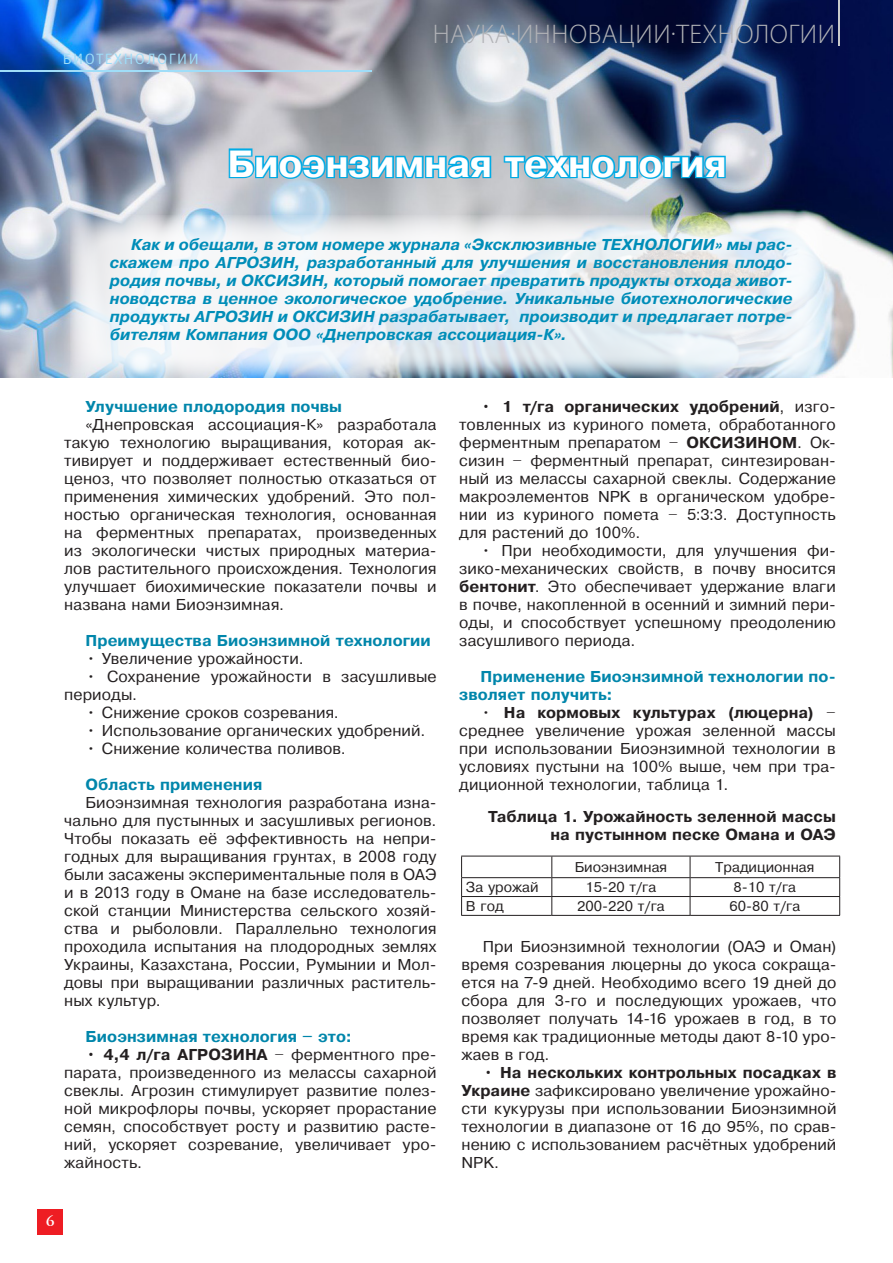
<style>
.page{position:relative;width:893px;height:1263px;background:#fff}
.page>*{position:absolute;margin:0;border:0;box-sizing:border-box;transform-origin:0 0}
.Текст_статьи{font:700 36px "Ukrainian Pragmatica";letter-spacing:-.005em;color:#fff}
.t1{font:300 27px "Myriad Pro";letter-spacing:.02em;color:#b2b3b7}
.Текст_статьи-2{font:15px/18px "Ukrainian Pragmatica";letter-spacing:.005em;color:#231f20;text-align:justify}
.Текст_статьи-3{font:italic 700 15px/18px "Ukrainian Pragmatica";letter-spacing:.005em;color:#008db8;text-align:justify}
.Текст_статьи-4{font:700 15px/18px "Ukrainian Pragmatica";letter-spacing:.005em;color:#0086ab}
.Текст_статьи-5{font:700 15px/18px "Ukrainian Pragmatica";letter-spacing:.005em;color:#231f20;text-align:right}
.t2{font:15px "Meta Pro";letter-spacing:.1em;color:#9fddf8}
.t3{font:700 15px "Ukrainian Lazurski";color:#fff}
.t4{font:13.5px "Ukrainian Pragmatica";color:#231f20}
.s1{font-weight:700}
</style>
<div class="page">
<img style="left:0;top:0;width:893px;height:377px">
<hr style="left:461px;top:856px;width:91px;height:1px;background:#231f20">
<hr style="left:552px;top:856px;width:138px;height:1px;background:#231f20">
<hr style="left:690px;top:856px;width:150px;height:1px;background:#231f20">
<hr style="left:461px;top:877px;width:91px;height:1px;background:#231f20">
<hr style="left:552px;top:877px;width:138px;height:1px;background:#231f20">
<hr style="left:690px;top:877px;width:150px;height:1px;background:#231f20">
<hr style="left:461px;top:896px;width:91px;height:1px;background:#231f20">
<hr style="left:552px;top:896px;width:138px;height:1px;background:#231f20">
<hr style="left:690px;top:896px;width:150px;height:1px;background:#231f20">
<hr style="left:461px;top:915px;width:91px;height:1px;background:#231f20">
<hr style="left:552px;top:915px;width:138px;height:1px;background:#231f20">
<hr style="left:690px;top:915px;width:150px;height:1px;background:#231f20">
<svg style="left:461px;top:856px;width:1px;height:59px"></svg>
<svg style="left:551px;top:856px;width:1px;height:59px"></svg>
<svg style="left:690px;top:856px;width:1px;height:59px"></svg>
<svg style="left:839px;top:856px;width:1px;height:59px"></svg>
<svg style="left:70px;top:215px;width:755px;height:163px;fill:#eff3f6"></svg>
<div style="left:37px;top:1209px;width:26px;height:26px;background:#ee1d23"></div>
<hr style="left:0;top:70px;width:372px;height:2px;background:#9fddf8">
<hr style="left:839px;top:0;width:1px;height:46px;background:#c7c8ca">
<svg style="left:227px;top:147px;width:266px;height:40px;background:#70b4ce"></svg>
<svg style="left:502px;top:153px;width:225px;height:225px;background:#c2d5dd"></svg>
<p class="t2" style="left:63px;top:49px;width:138px">БИОТЕХНОЛОГИИ</p>
<h2 class="t1" style="left:433px;top:17px;width:404px">НАУКА·ИННОВАЦИИ·ТЕХНОЛОГИИ</h2>
<p class="Текст_статьи" style="left:227px;top:143px;width:501px">Биоэнзимная технология</p>
<p class="Текст_статьи-3" style="left:110px;top:236px;width:684px;text-indent:21px">Как и обещали, в этом номере журнала «Эксклюзивные ТЕХНОЛОГИИ» мы рас&shy;скажем про АГРОЗИН, разработанный для улучшения и восстановления плодо&shy;родия почвы, и ОКСИЗИН, который помогает превратить продукты отхода живот&shy;новодства в ценное экологическое удобрение. Уникальные биотехнологические продукты АГРОЗИН и ОКСИЗИН разрабатывает, производит и предлагает потре&shy;бителям Компания ООО «Днепровская ассоциация-К».</p>
<p class="Текст_статьи-4" style="left:86px;top:398px;width:258px">Улучшение плодородия почвы</p>
<p class="Текст_статьи-2" style="left:64px;top:416px;width:374px;text-indent:21px">«Днепровская ассоциация-К» разработала такую технологию выращивания, которая ак&shy;тивирует и поддерживает естественный био&shy;ценоз, что позволяет полностью отказаться от применения химических удобрений. Это пол&shy;ностью органическая технология, основанная на ферментных препаратах, произведенных из экологически чистых природных материа&shy;лов растительного происхождения. Технология улучшает биохимические показатели почвы и названа нами Биоэнзимная.</p>
<p class="Текст_статьи-4" style="left:86px;top:632px;width:347px">Преимущества Биоэнзимной технологии</p>
<p class="Текст_статьи-2" style="left:86px;top:650px;width:220px">• Увеличение урожайности.</p>
<p class="Текст_статьи-2" style="left:64px;top:668px;width:374px;text-indent:21px">• Сохранение урожайности в засушливые периоды.</p>
<p class="Текст_статьи-2" style="left:86px;top:704px;width:255px">• Снижение сроков созревания.</p>
<p class="Текст_статьи-2" style="left:86px;top:722px;width:341px">• Использование органических удобрений.</p>
<p class="Текст_статьи-2" style="left:86px;top:740px;width:262px">• Снижение количества поливов.</p>
<p class="Текст_статьи-4" style="left:86px;top:776px;width:178px">Область применения</p>
<p class="Текст_статьи-2" style="left:64px;top:794px;width:374px;text-indent:21px">Биоэнзимная технология разработана изна&shy;чально для пустынных и засушливых регионов.<br>Чтобы показать её эффективность на непри&shy;годных для выращивания грунтах, в 2008 году были засажены экспериментальные поля в ОАЭ и в 2013 году в Омане на базе исследователь&shy;ской станции Министерства сельского хозяй&shy;ства и рыболовли. Параллельно технология проходила испытания на плодородных землях Украины, Казахстана, России, Румынии и Мол&shy;довы при выращивании различных раститель&shy;ных культур.</p>
<p class="Текст_статьи-4" style="left:86px;top:1028px;width:268px">Биоэнзимная технология – это:</p>
<p class="Текст_статьи-2" style="left:64px;top:1046px;width:374px;text-indent:21px"><span class="s1">• 4,4 л/га АГРОЗИНА</span> – ферментного пре&shy;парата, произведенного из мелассы сахарной свеклы. Агрозин стимулирует развитие полез&shy;ной микрофлоры почвы, ускоряет прорастание семян, способствует росту и развитию расте&shy;ний, ускоряет созревание, увеличивает уро&shy;жайность.</p>
<p class="t3" style="left:46px;top:1213px;width:9px">6</p>
<p class="Текст_статьи-2" style="left:459px;top:398px;width:378px;text-indent:21px"><span class="s1">• 1 т/га органических удобрений</span>, изго&shy;товленных из куриного помета, обработанного ферментным препаратом – <span class="s1">ОКСИЗИНОМ</span>. Ок&shy;сизин – ферментный препарат, синтезирован&shy;ный из мелассы сахарной свеклы. Содержание макроэлементов NPK в органическом удобре&shy;нии из куриного помета – 5:3:3. Доступность для растений до 100%.</p>
<p class="Текст_статьи-2" style="left:459px;top:542px;width:378px;text-indent:21px">• При необходимости, для улучшения фи&shy;зико-механических свойств, в почву вносится <span class="s1">бентонит</span>. Это обеспечивает удержание влаги в почве, накопленной в осенний и зимний пери&shy;оды, и способствует успешному преодолению засушливого периода.</p>
<p class="Текст_статьи-4" style="left:459px;top:668px;width:378px;text-indent:21px">Применение Биоэнзимной технологии по&shy;зволяет получить:</p>
<p class="Текст_статьи-2" style="left:459px;top:704px;width:378px;text-indent:21px">• <span class="s1">На кормовых культурах (люцерна)</span> – среднее увеличение урожая зеленной массы при использовании Биоэнзимной технологии в условиях пустыни на 100% выше, чем при тра&shy;диционной технологии, таблица 1.</p>
<p class="Текст_статьи-5" style="left:488px;top:807px;width:349px">Таблица 1. Урожайность зеленной массы на пустынном песке Омана и ОАЭ</p>
<p class="t4" style="left:575px;top:860px;width:94px">Биоэнзимная</p>
<p class="t4" style="left:715px;top:860px;width:101px">Традиционная</p>
<p class="t4" style="left:466px;top:880px;width:74px">За урожай</p>
<p class="t4" style="left:585px;top:880px;width:72px">15-20 т/га</p>
<p class="t4" style="left:734px;top:880px;width:64px">8-10 т/га</p>
<p class="t4" style="left:466px;top:899px;width:39px">В год</p>
<p class="t4" style="left:577px;top:899px;width:89px">200-220 т/га</p>
<p class="t4" style="left:729px;top:899px;width:72px">60-80 т/га</p>
<p class="Текст_статьи-2" style="left:461px;top:938px;width:376px;text-indent:21px">При Биоэнзимной технологии (ОАЭ и Оман) время созревания люцерны до укоса сокраща&shy;ется на 7-9 дней. Необходимо всего 19 дней до сбора для 3-го и последующих урожаев, что позволяет получать 14-16 урожаев в год, в то время как традиционные методы дают 8-10 уро&shy;жаев в год.</p>
<p class="Текст_статьи-2" style="left:461px;top:1064px;width:376px;text-indent:21px"><span class="s1">• На нескольких контрольных посадках в Украине</span> зафиксировано увеличение урожайно&shy;сти кукурузы при использовании Биоэнзимной технологии в диапазоне от 16 до 95%, по срав&shy;нению с использованием расчётных удобрений NPK.</p>
</div>
